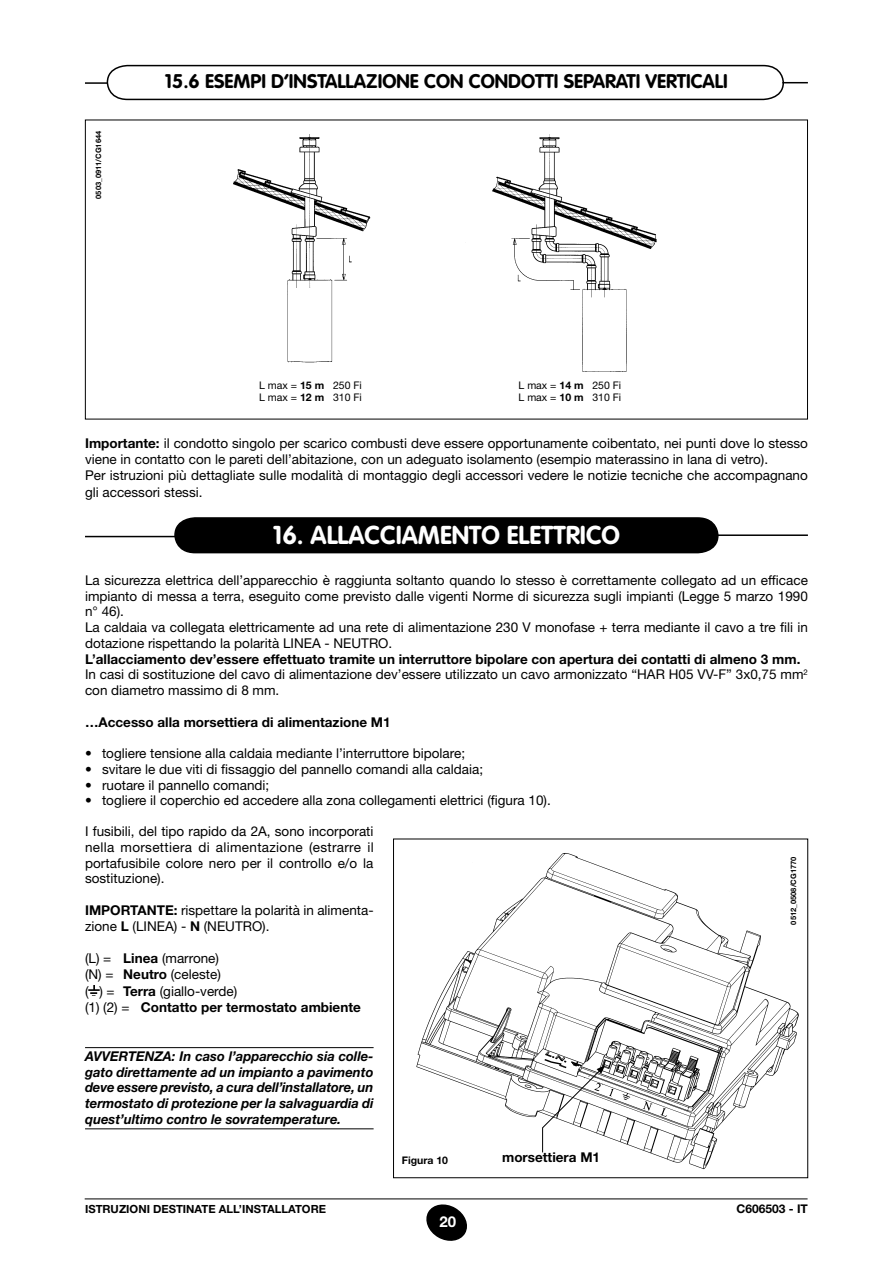
<style>
.page{position:relative;width:893px;height:1263px;background:#fff}
.page>*{position:absolute;margin:0;border:0;box-sizing:border-box;transform-origin:0 0}
.t1{font:700 25.5px "VAG Rounded Std";color:#fff}
.t2{font:700 19.5px "VAG Rounded Std";color:#000}
.t3{font:700 15px "Helvetica Neue LT Std";color:#fff}
.t4{font:13.5px/15.8px "Helvetica Neue LT Std";color:#000}
.t5{font:italic 700 13.5px/15.9px "Helvetica Neue LT Std";color:#000;text-align:justify}
.t6{font:700 13.5px "Helvetica Neue LT Std";color:#000}
.t7{font:700 12px "Helvetica Neue LT Std";color:#000}
.t8{font:700 11.25px "Helvetica Neue LT Std";color:#000}
.t9{font:10.5px/12px "Helvetica Neue LT Std";color:#000}
.t10{font:700 10.5px "Helvetica Neue LT Std";color:#000}
.t11{font:700 7.5px "Helvetica Neue LT Std";color:#000}
.s1{font-weight:700}
</style>
<div class="page">
<svg style="left:426px;top:1204px;width:41px;height:37px"></svg>
<hr style="left:85px;top:1198px;width:723px;height:1px;background:#000">
<svg style="left:174px;top:517px;width:545px;height:37px;background:#090909"></svg>
<hr style="left:710px;top:534px;width:98px;height:2px;background:#000">
<hr style="left:85px;top:536px;width:99px;height:1px;background:#000">
<img style="left:416px;top:853px;width:383px;height:317px">
<svg style="left:106px;top:64px;width:702px;height:37px"></svg>
<hr style="left:85px;top:82px;width:22px;height:2px;background:#000">
<img style="left:234px;top:134px;width:423px;height:238px">
<hr style="left:85px;top:1047px;width:289px;height:1px;background:#000">
<hr style="left:85px;top:1128px;width:289px;height:1px;background:#000">
<svg style="left:89px;top:985px;width:10px;height:11px"></svg>
<svg style="left:542px;top:1065px;width:63px;height:87px"></svg>
<p class="t11" style="left:94px;top:199px;width:69px;rotate:-90deg">0503_0911/CG1644</p>
<h2 class="t2" style="left:165px;top:70px;width:564px">15.6 ESEMPI D’INSTALLAZIONE CON CONDOTTI SEPARATI VERTICALI</h2>
<p class="t9" style="left:259px;top:379px;width:104px">L max = <span class="s1">15 m</span> 250 Fi<br>L max = <span class="s1">12 m</span> 310 Fi</p>
<p class="t9" style="left:519px;top:379px;width:104px">L max = <span class="s1">14 m</span> 250 Fi<br>L max = <span class="s1">10 m</span> 310 Fi</p>
<p class="t4" style="left:85px;top:435px;width:724px;line-height:16.2px"><span class="s1">Importante:</span> il condotto singolo per scarico combusti deve essere opportunamente coibentato, nei punti dove lo stesso viene in contatto con le pareti dell’abitazione, con un adeguato isolamento (esempio materassino in lana di vetro).<br>Per istruzioni più dettagliate sulle modalità di montaggio degli accessori vedere le notizie tecniche che accompagnano gli accessori stessi.</p>
<h1 class="t1" style="left:273px;top:520px;width:349px">16. ALLACCIAMENTO ELETTRICO</h1>
<p class="t4" style="left:85px;top:572px;width:724px">La sicurezza elettrica dell’apparecchio è raggiunta soltanto quando lo stesso è correttamente colle-ga-to ad un efficace impianto di messa a terra, e-se-guito come previsto dalle vigenti Norme di sicu-- rezza sugli impianti (Legge 5 marzo 1990 n° 46).<br>La caldaia va collegata elettricamente ad una rete di alimentazione 230 V monofase + terra mediante il cavo a tre fili in dotazione rispettando la polarità LINEA - NEUTRO.</p>
<p class="t4" style="left:85px;top:651px;width:724px"><span class="s1">L’allacciamento dev’essere effettuato tramite un interruttore bipolare con apertura dei contatti di almeno 3 mm.<br></span>In casi di sostituzione del cavo di alimentazione dev’essere utilizzato un cavo armonizzato “HAR H05 VV-F” 3x0,75 mm<sup>2 </sup>con diametro massimo di 8 mm.</p>
<p class="t6" style="left:85px;top:713px;width:307px">…Accesso alla morsettiera di alimentazione M1</p>
<p class="t4" style="left:85px;top:745px;width:382px">• togliere tensione alla caldaia mediante l’interruttore bipolare;</p>
<p class="t4" style="left:85px;top:761px;width:400px">• svitare le due viti di fissaggio del pannello comandi alla caldaia;</p>
<p class="t4" style="left:85px;top:777px;width:186px">• ruotare il pannello comandi;</p>
<p class="t4" style="left:85px;top:792px;width:467px">• togliere il coperchio ed ac-cedere alla zona collegamenti elettrici (figura 10).</p>
<p class="t4" style="left:85px;top:823px;width:290px;text-align:justify">I fusibili, del tipo rapido da 2A, sono incorporati nel- la morsettiera di alimentazione (estrarre il por-ta-fu-sibile colore nero per il controllo e/o la sostituzione).</p>
<p class="t6" style="left:85px;top:902px;width:36px">IMPORTANTE</p>
<p class="t4" style="left:85px;top:902px;width:290px;text-indent:89px"><span class="s1">:</span> rispettare la polarità in alimenta&shy;zione <span class="s1">L</span> (LINEA) - <span class="s1">N</span> (NEUTRO).</p>
<p class="t4" style="left:85px;top:949px;width:277px;line-height:16.5px">(L) = <span class="s1">Linea</span> (marrone)<br>(N) = <span class="s1">Neutro</span> (celeste)<br>( ) = <span class="s1">Terra</span> (giallo-verde)<br>(1) (2) = <span class="s1">Contatto per termostato ambiente</span></p>
<p class="t5" style="left:85px;top:1048px;width:290px">AVVERTENZA: In caso l’apparecchio sia colle&shy;gato direttamente ad un impianto a pavimento deve essere previsto, a cura dell’installatore, un termostato di protezione per la salvaguardia di quest’ultimo contro le sovratemperature.</p>
<p class="t10" style="left:402px;top:1154px;width:48px">Figura 10</p>
<p class="t6" style="left:502px;top:1149px;width:99px">morsettiera M1</p>
<p class="t11" style="left:789px;top:924px;width:69px;rotate:-90deg">0512_0508/CG1770</p>
<p class="t8" style="left:85px;top:1202px;width:243px">Istruzioni destinate all’installatore</p>
<p class="t7" style="left:737px;top:1202px;width:73px">C606503 - it</p>
<p class="t3" style="left:439px;top:1212px;width:18px">20</p>
</div>
